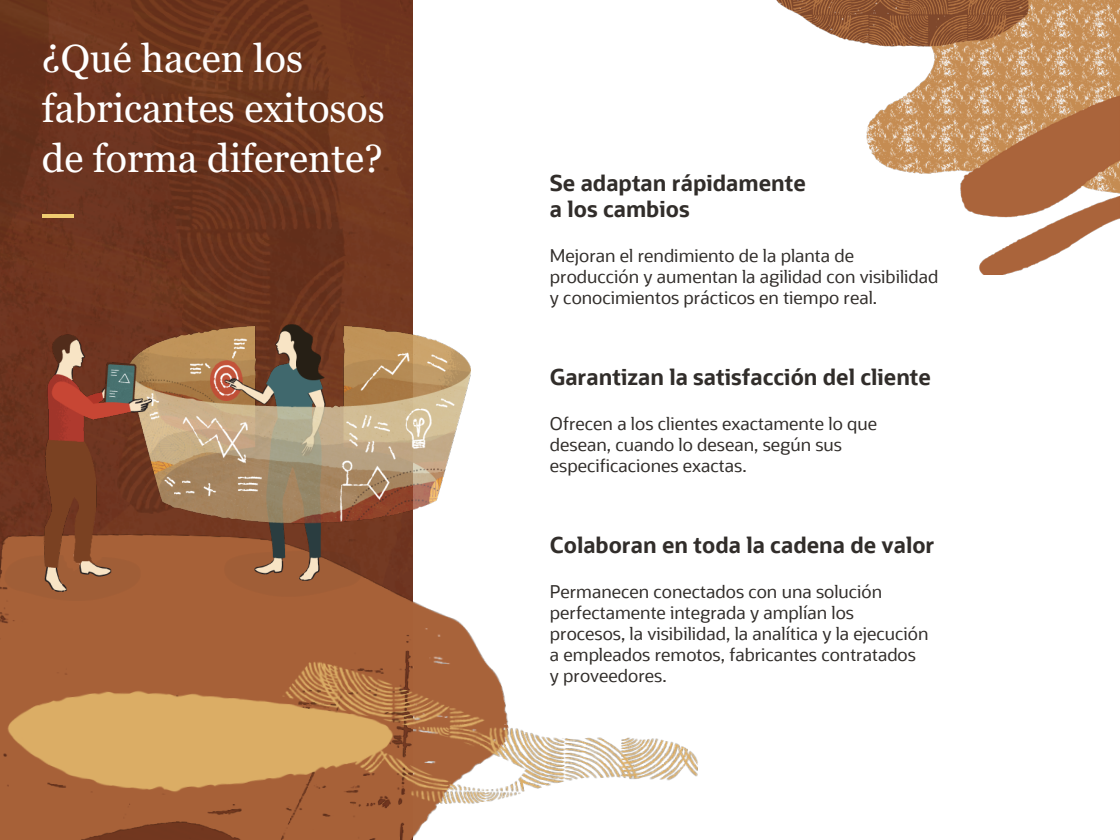
<style>
.page{position:relative;width:1120px;height:840px;background:#fff}
.page>*{position:absolute;margin:0;border:0;box-sizing:border-box;transform-origin:0 0}
.Subhead_1{font:39.38px/49.9px "Georgia";color:#fff}
.t1{font:700 21.88px/26.2px "Oracle Sans";color:#312d2a}
.t2{font:17.5px/21px "Oracle Sans";color:#312d2a}
</style>
<div class="page">
<img style="left:0;top:0;width:413px;height:508px">
<hr style="left:42px;top:215px;width:31px;height:3px;background:#f0cc71">
<img style="left:776px;top:0;width:344px;height:275px">
<img style="left:0;top:508px;width:698px;height:332px">
<img style="left:4px;top:325px;width:467px;height:275px">
<p class="Subhead_1" style="left:42px;top:34px;width:344px">¿Qué hacen los fabricantes exitosos de forma diferente?</p>
<p class="t1" style="left:550px;top:170px;width:257px">Se adaptan rápidamente a los cambios</p>
<p class="t2" style="left:550px;top:245px;width:390px">Mejoran el rendimiento de la planta de producción y aumentan la agilidad con visibilidad y conocimientos prácticos en tiempo real.</p>
<p class="t1" style="left:550px;top:364px;width:383px">Garantizan la satisfacción del cliente</p>
<p class="t2" style="left:550px;top:413px;width:329px">Ofrecen a los clientes exactamente lo que desean, cuando lo desean, según sus especificaciones exactas.</p>
<p class="t1" style="left:550px;top:532px;width:386px">Colaboran en toda la cadena de valor</p>
<p class="t2" style="left:550px;top:581px;width:380px">Permanecen conectados con una solución perfectamente integrada y amplían los procesos, la visibilidad, la analítica y la ejecución a empleados remotos, fabricantes contratados y proveedores.</p>
</div>
